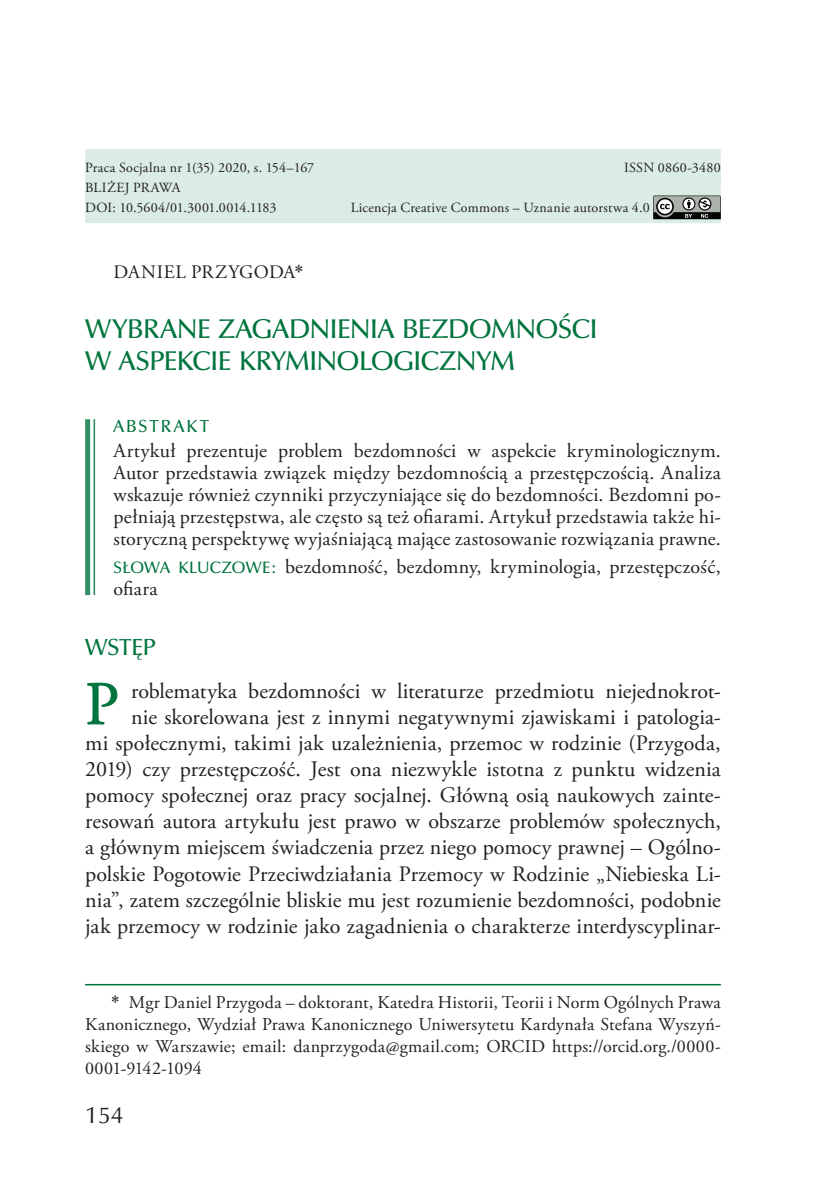
<style>
.page{position:relative;width:823px;height:1191px;background:#fff}
.page>*{position:absolute;margin:0;border:0;box-sizing:border-box;transform-origin:0 0}
.tekst1{font:61.4px "Adobe Garamond Pro";color:#00743d}
.tytul1{font:28px/32px "Zapf Humnst Dm PL";letter-spacing:-.01em;color:#00743d}
.tytul2{font:24px "Zapf Humnst Dm PL";letter-spacing:-.01em;color:#00743d}
.t1{font:24px "Zapf Humnst PL";color:#231f20}
.tekst1-2{font:22px/26px "Adobe Garamond Pro";letter-spacing:.005em;color:#231f20;text-align:right}
.streszczenie{font:20px/22px "Adobe Garamond Pro";letter-spacing:.01em;color:#231f20;text-align:justify}
.streszczenie_slowa{font:20px/22px "Adobe Garamond Pro";letter-spacing:.01em;color:#231f20}
.autor_roz{font:19px "Adobe Garamond Pro";letter-spacing:.03em;color:#231f20}
.t2{font:18px/22px "Adobe Garamond Pro";letter-spacing:.01em;color:#231f20;text-align:justify}
.tytul_stresz{font:18px "Zapf Humnst Dm PL";letter-spacing:.115em;color:#00743d}
.doi{font:14px "Adobe Garamond Pro";letter-spacing:.02em;color:#231f20}
.doi-2{font:14px "Adobe Garamond Pro";color:#231f20}
.s1{font-family:"Times New Roman"}
.s2{font-family:"Zapf Humnst Dm PL";font-size:17px;color:#00743d}
</style>
<div class="page">
<div style="left:85px;top:149px;width:635px;height:34px;background:#dbece4"></div>
<div style="left:85px;top:169px;width:635px;height:34px;background:#dbece4"></div>
<div style="left:85px;top:189px;width:635px;height:34px;background:#dbece4"></div>
<svg style="left:653px;top:196px;width:68px;height:27px"></svg>
<svg style="left:87px;top:682px;width:31px;height:43px"></svg>
<hr style="left:85px;top:984px;width:635px;height:1px;background:#00743d">
<div style="left:85px;top:419px;width:5px;height:176px;background:#339064"></div>
<hr style="left:93px;top:419px;width:2px;height:176px;background:#339064">
<p class="doi" style="left:85px;top:159px;width:230px">Praca Socjalna nr 1(35) 2020, s. 154–167</p>
<p class="doi" style="left:623px;top:159px;width:98px">ISSN 0860-3480</p>
<p class="doi" style="left:85px;top:179px;width:97px">BLIŻEJ PRAWA</p>
<p class="doi-2" style="left:85px;top:199px;width:193px">DOI: 10.5604/01.3001.0014.1183</p>
<p class="doi" style="left:350px;top:199px;width:300px">Licencja Creative Commons – Uznanie autorstwa 4.0</p>
<p class="autor_roz" style="left:114px;top:260px;width:191px">DANIEL PRZYGODA<span class="s1">*</span></p>
<p class="tytul1" style="left:85px;top:312px;width:513px">WYBRANE ZAGADNIENIA BEZDOMNOŚCI<br>W ASPEKCIE KRYMINOLOGICZNYM</p>
<p class="tytul_stresz" style="left:113px;top:415px;width:97px">ABSTRAKT</p>
<p class="streszczenie" style="left:113px;top:440px;width:608px">Artykuł prezentuje problem bezdomności w aspekcie kryminologicznym.<br>Autor przedstawia związek między bezdomnością a przestępczością. Analiza wskazuje również czynniki przyczyniające się do bezdomności. Bezdomni po&shy;pełniają przestępstwa, ale często są też ofiarami. Artykuł przedstawia także hi&shy;storyczną perspektywę wyjaśniającą mające zastosowanie rozwiązania prawne.</p>
<p class="streszczenie_slowa" style="left:113px;top:556px;width:608px"><span class="s2">SŁOWA KLUCZOWE:</span> bezdomność, bezdomny, kryminologia, przestępczość, ofiara</p>
<p class="tytul2" style="left:85px;top:632px;width:72px">WSTĘP</p>
<p class="tekst1" style="left:85px;top:667px;width:35px">P</p>
<p class="tekst1-2" style="left:85px;top:678px;width:637px">roblematyka bezdomności w literaturze przedmiotu niejednokrot-<br>nie skorelowana jest z innymi negatywnymi zjawiskami i patologia-<br>mi społecznymi, takimi jak uzależnienia, przemoc w rodzinie (Przygoda, 2019) czy przestępczość. Jest ona niezwykle istotna z punktu widzenia pomocy społecznej oraz pracy socjalnej. Główną osią naukowych zainte&shy;resowań autora artykułu jest prawo w obszarze problemów społecznych, a głównym miejscem świadczenia przez niego pomocy prawnej – Ogólno&shy;polskie Pogotowie Przeciwdziałania Przemocy w Rodzinie „Niebieska Li&shy;nia”, zatem szczególnie bliskie mu jest rozumienie bezdomności, podobnie jak przemocy w rodzinie jako zagadnienia o charakterze interdyscyplinar-</p>
<p class="t2" style="left:85px;top:992px;width:636px;text-indent:26px"><span class="s1">*</span> Mgr Daniel Przygoda – doktorant, Katedra Historii, Teorii i Norm Ogólnych Prawa Kanonicznego, Wydział Prawa Kanonicznego Uniwersytetu Kardynała Stefana Wyszyń&shy;skiego w Warszawie; email: danprzygoda@gmail.com; ORCID https://orcid.org./0000- 0001-9142-1094</p>
<p class="t1" style="left:85px;top:1100px;width:40px">154</p>
</div>
